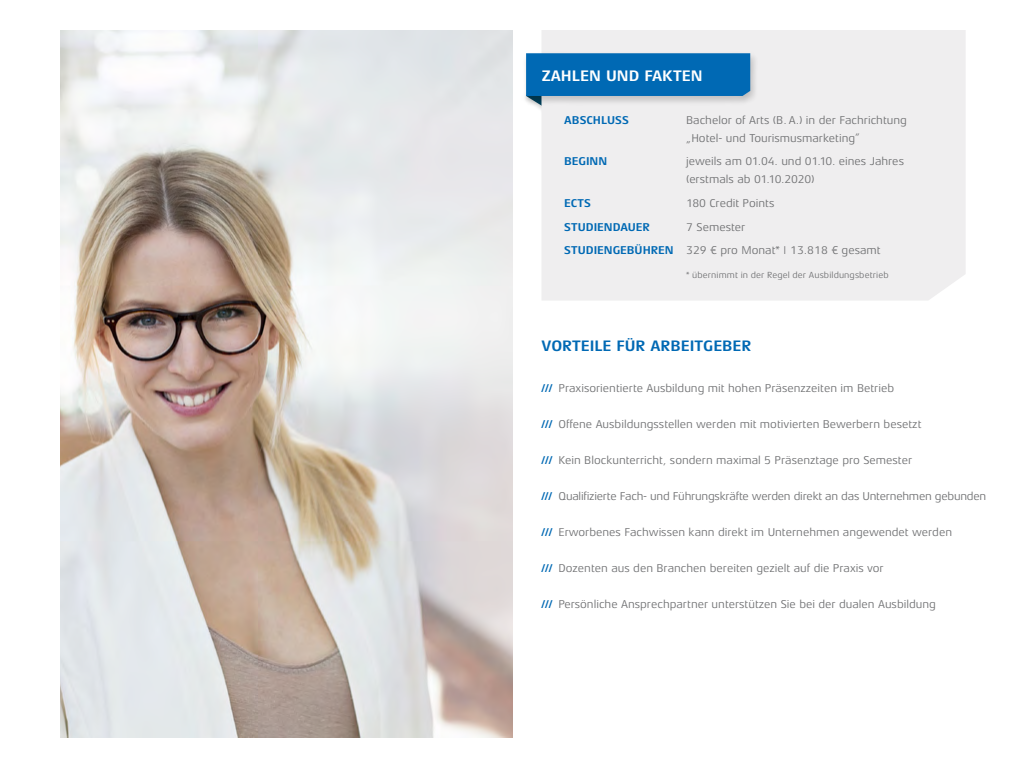
<style>
.page{position:relative;width:1024px;height:768px;background:#fff}
.page>*{position:absolute;margin:0;border:0;box-sizing:border-box;transform-origin:0 0}
.t1{font:700 15.5px "Aeonis LT Pro";color:#fff}
.t2{font:700 15.4px "Aeonis LT Pro";color:#0069b4}
.t3{font:11.5px/18px "Aeonis LT Pro";color:#707173}
.t4{font:11.5px "Aeonis LT Pro";letter-spacing:-.02em;color:#707173}
.t5{font:700 11.5px "Aeonis LT Pro";color:#0069b4}
.t6{font:9px "Aeonis LT Pro";letter-spacing:.01em;color:#707173}
.s1{font-weight:700;color:#0069b4}
</style>
<div class="page">
<div style="left:542px;top:30px;width:424px;height:270px;background:#efeeef"></div>
<div style="left:521px;top:51px;width:237px;height:56px;background:#000;opacity:.2"></div>
<svg style="left:526px;top:53px;width:224px;height:79px;background:#6ba3cc"></svg>
<img style="left:60px;top:30px;width:452px;height:708px">
<h1 class="t1" style="left:542px;top:67px;width:162px">ZAHLEN UND FAKTEN</h1>
<p class="t5" style="left:564px;top:114px;width:66px">ABSCHLUSS</p>
<p class="t3" style="left:686px;top:111px;width:222px">Bachelor of Arts (B. A.) in der Fachrichtung „Hotel- und Tourismusmarketing“</p>
<p class="t5" style="left:564px;top:155px;width:45px">BEGINN</p>
<p class="t3" style="left:686px;top:153px;width:219px">jeweils am 01.04. und 01.10. eines Jahres (erstmals ab 01.10.2020)</p>
<p class="t5" style="left:564px;top:197px;width:28px">ECTS</p>
<p class="t3" style="left:686px;top:194px;width:90px">180 Credit Points</p>
<p class="t5" style="left:564px;top:220px;width:87px">STUDIENDAUER</p>
<p class="t3" style="left:564px;top:215px;width:318px;line-height:23.6px;text-indent:122px">7 Semester<br><span class="s1">STUDIENGEBÜHREN</span> 329 € pro Monat* | 13.818 € gesamt</p>
<p class="t6" style="left:686px;top:270px;width:204px">* übernimmt in der Regel der Ausbildungsbetrieb</p>
<h2 class="t2" style="left:542px;top:338px;width:212px">VORTEILE FÜR ARBEITGEBER</h2>
<p class="t3" style="left:542px;top:380px;width:354px"><span class="s1">///</span> Praxisorientierte Ausbildung mit hohen Präsenzzeiten im Betrieb</p>
<p class="t3" style="left:542px;top:415px;width:382px"><span class="s1">///</span> Offene Ausbildungsstellen werden mit motivierten Bewerbern besetzt</p>
<p class="t3" style="left:542px;top:451px;width:372px"><span class="s1">///</span> Kein Blockunterricht, sondern maximal 5 Präsenztage pro Semester</p>
<p class="t4" style="left:542px;top:490px;width:446px"><span class="s1">///</span> Qualifizierte Fach- und Führungskräfte werden direkt an das Unternehmen gebunden</p>
<p class="t3" style="left:542px;top:523px;width:412px"><span class="s1">///</span> Erworbenes Fachwissen kann direkt im Unternehmen angewendet werden</p>
<p class="t3" style="left:542px;top:559px;width:344px"><span class="s1">///</span> Dozenten aus den Branchen bereiten gezielt auf die Praxis vor</p>
<p class="t3" style="left:542px;top:595px;width:396px"><span class="s1">///</span> Persönliche Ansprechpartner unterstützen Sie bei der dualen Ausbildung</p>
</div>
